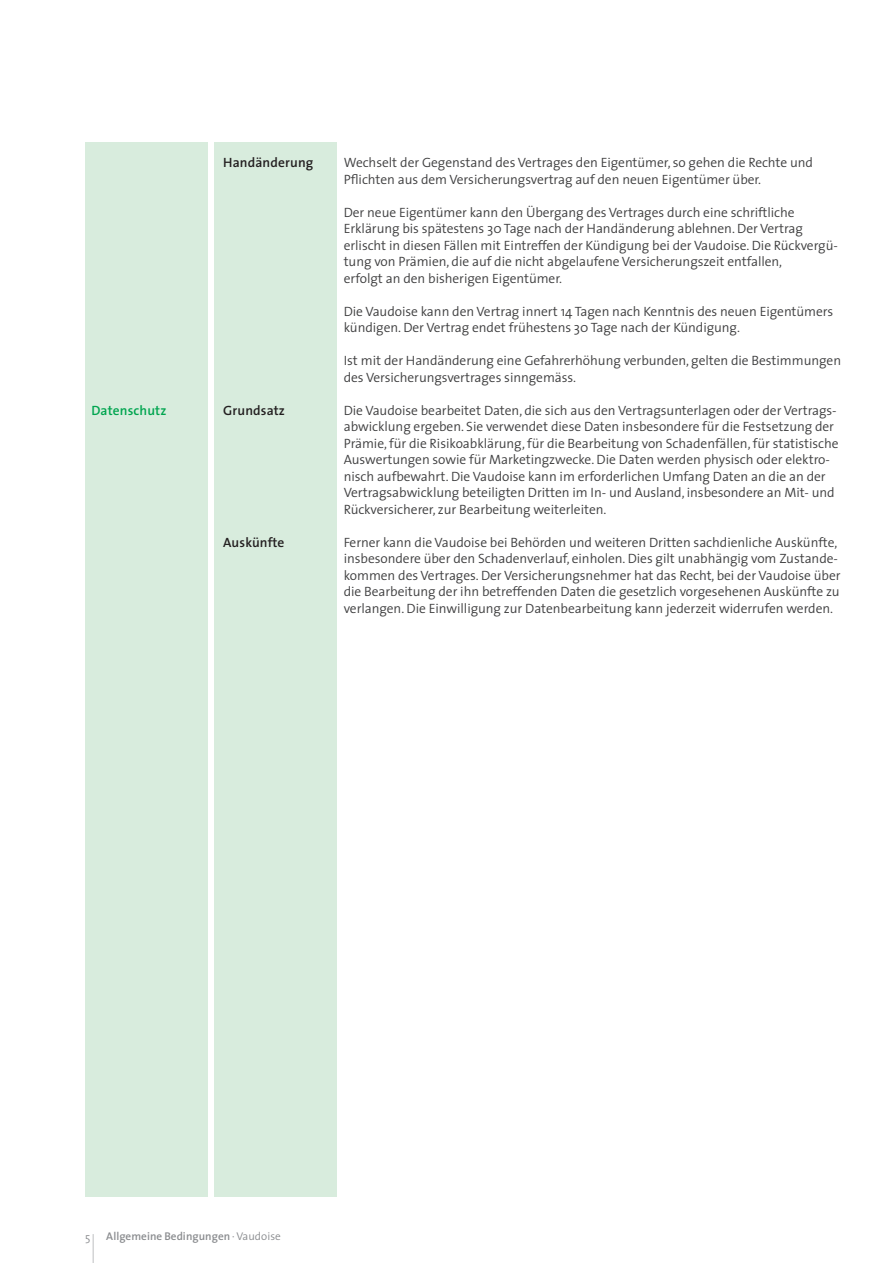
<style>
.page{position:relative;width:893px;height:1263px;background:#fff}
.page>*{position:absolute;margin:0;border:0;box-sizing:border-box;transform-origin:0 0}
.t1{font:300 41.25px "The Sans";color:#8a8c8f;scale:.2 1}
.t2{font:300 13.5px/16.5px "The Sans";letter-spacing:-.005em;color:#3e3e3f}
.t3{font:600 13.5px "The Sans";letter-spacing:.01em;color:#231f20}
.t4{font:600 13.5px "The Sans";letter-spacing:.01em;color:#00a54f}
.t5{font:600 11.25px "The Sans";letter-spacing:.005em;color:#8a8c8f}
.t6{font:300 11.25px "The Sans";color:#8a8c8f}
.s1{font-weight:300}
</style>
<div class="page">
<div style="left:85px;top:142px;width:123px;height:1055px;background:#d8ecdd"></div>
<div style="left:214px;top:142px;width:123px;height:1055px;background:#d8ecdd"></div>
<p class="t4" style="left:91px;top:399px;width:77px">Datenschutz</p>
<p class="t3" style="left:223px;top:151px;width:92px">Handänderung</p>
<p class="t3" style="left:223px;top:399px;width:63px">Grundsatz</p>
<p class="t3" style="left:223px;top:531px;width:63px">Auskünfte</p>
<p class="t2" style="left:344px;top:154px;width:471px">Wechselt der Gegenstand des Vertrages den Eigentümer, so gehen die Rechte und<br>Pflichten aus dem Versicherungsvertrag auf den neuen Eigentümer über.</p>
<p class="t2" style="left:344px;top:203px;width:496px">Der neue Eigentümer kann den Übergang des Vertrages durch eine schriftliche Erklärung bis spätestens 30 Tage nach der Handänderung ablehnen. Der Vertrag erlischt in diesen Fällen mit Eintreffen der Kündigung bei der Vaudoise. Die Rückvergü&shy;tung von Prämien, die auf die nicht abgelaufene Versicherungszeit entfallen,<br>erfolgt an den bisherigen Eigentümer.</p>
<p class="t2" style="left:344px;top:302px;width:491px">Die Vaudoise kann den Vertrag innert 14 Tagen nach Kenntnis des neuen Eigentümers kündigen. Der Vertrag endet frühestens 30 Tage nach der Kündigung.</p>
<p class="t2" style="left:344px;top:352px;width:499px">Ist mit der Handänderung eine Gefahrerhöhung verbunden, gelten die Bestimmungen des Versicherungsvertrages sinngemäss.</p>
<p class="t2" style="left:344px;top:401px;width:496px">Die Vaudoise bearbeitet Daten, die sich aus den Vertragsunterlagen oder der Vertrags&shy;abwicklung ergeben. Sie verwendet diese Daten insbesondere für die Festsetzung der Prämie, für die Risikoabklärung, für die Bearbeitung von Schadenfällen, für statistische Auswertungen sowie für Marketingzwecke. Die Daten werden physisch oder elektro&shy;nisch aufbewahrt. Die Vaudoise kann im erforderlichen Umfang Daten an die an der Vertragsabwicklung beteiligten Dritten im In- und Ausland, insbesondere an Mit- und Rückversicherer, zur Bearbeitung weiterleiten.</p>
<p class="t2" style="left:344px;top:533px;width:498px">Ferner kann die Vaudoise bei Behörden und weiteren Dritten sachdienliche Auskünfte, insbesondere über den Schadenverlauf, einholen. Dies gilt unabhängig vom Zustande&shy;kommen des Vertrages. Der Versicherungsnehmer hat das Recht, bei der Vaudoise über die Bearbeitung der ihn betreffenden Daten die gesetzlich vorgesehenen Auskünfte zu verlangen. Die Einwilligung zur Datenbearbeitung kann jederzeit widerrufen werden.</p>
<p class="t6" style="left:85px;top:1228px;width:7px">5</p>
<h1 class="t1" style="left:92px;top:1216px;width:13px">|</h1>
<p class="t5" style="left:106px;top:1227px;width:176px">Allgemeine Bedingungen <span class="s1">· Vaudoise</span></p>
</div>
